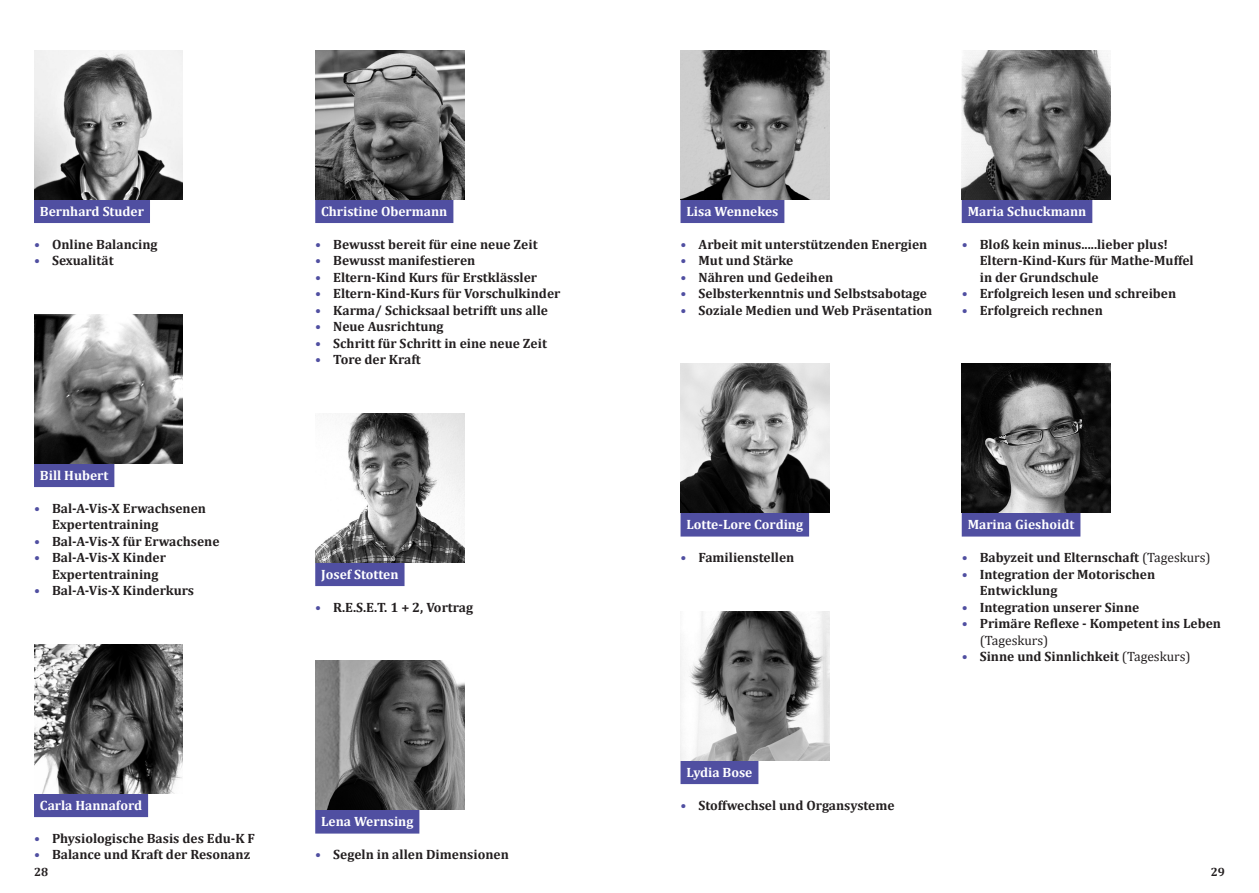
<style>
.page{position:relative;width:1259px;height:893px;background:#fff}
.page>*{position:absolute;margin:0;border:0;box-sizing:border-box;transform-origin:0 0}
.t1{font:700 13.5px/16.5px "Cambria";color:#231f20}
.t2{font:700 13.5px "Cambria";color:#fff}
.t3{font:700 12px "Cambria";color:#231f20}
.s1{font-weight:400;color:#504fa1}
.s2{font-weight:400}
</style>
<div class="page">
<div style="left:34px;top:199px;width:116px;height:24px;background:#504fa1"></div>
<div style="left:34px;top:463px;width:80px;height:24px;background:#504fa1"></div>
<div style="left:34px;top:793px;width:114px;height:24px;background:#504fa1"></div>
<img style="left:34px;top:50px;width:149px;height:149px">
<img style="left:34px;top:314px;width:149px;height:149px">
<img style="left:34px;top:644px;width:149px;height:149px">
<div style="left:315px;top:199px;width:138px;height:24px;background:#504fa1"></div>
<div style="left:315px;top:562px;width:89px;height:24px;background:#504fa1"></div>
<div style="left:315px;top:810px;width:104px;height:24px;background:#504fa1"></div>
<img style="left:315px;top:50px;width:149px;height:149px">
<img style="left:315px;top:413px;width:149px;height:149px">
<img style="left:315px;top:661px;width:149px;height:149px">
<div style="left:680px;top:199px;width:104px;height:24px;background:#504fa1"></div>
<div style="left:680px;top:513px;width:129px;height:24px;background:#504fa1"></div>
<div style="left:680px;top:760px;width:78px;height:24px;background:#504fa1"></div>
<img style="left:680px;top:50px;width:149px;height:149px">
<img style="left:680px;top:364px;width:149px;height:149px">
<img style="left:680px;top:611px;width:149px;height:149px">
<div style="left:961px;top:199px;width:131px;height:24px;background:#504fa1"></div>
<div style="left:961px;top:513px;width:119px;height:24px;background:#504fa1"></div>
<img style="left:961px;top:50px;width:149px;height:149px">
<img style="left:961px;top:364px;width:149px;height:149px">
<p class="t2" style="left:40px;top:201px;width:106px">Bernhard Studer</p>
<p class="t1" style="left:34px;top:235px;width:125px"><span class="s1">•</span> Online Balancing</p>
<p class="t1" style="left:34px;top:252px;width:81px"><span class="s1">•</span> Sexualität</p>
<p class="t2" style="left:40px;top:465px;width:70px">Bill Hubert</p>
<p class="t1" style="left:34px;top:499px;width:173px"><span class="s1">•</span> Bal-A-Vis-X Erwachsenen</p>
<p class="t1" style="left:52px;top:516px;width:108px">Expertentraining</p>
<p class="t1" style="left:34px;top:532px;width:187px"><span class="s1">•</span> Bal-A-Vis-X für Erwachsene</p>
<p class="t1" style="left:34px;top:549px;width:133px"><span class="s1">•</span> Bal-A-Vis-X Kinder</p>
<p class="t1" style="left:52px;top:565px;width:108px">Expertentraining</p>
<p class="t1" style="left:34px;top:582px;width:162px"><span class="s1">•</span> Bal-A-Vis-X Kinderkurs</p>
<p class="t2" style="left:321px;top:201px;width:128px">Christine Obermann</p>
<p class="t1" style="left:315px;top:235px;width:224px"><span class="s1">•</span> Bewusst bereit für eine neue Zeit</p>
<p class="t1" style="left:315px;top:252px;width:162px"><span class="s1">•</span> Bewusst manifestieren</p>
<p class="t1" style="left:315px;top:268px;width:223px"><span class="s1">•</span> Eltern-Kind Kurs für Erstklässler</p>
<p class="t1" style="left:315px;top:285px;width:247px"><span class="s1">•</span> Eltern-Kind-Kurs für Vorschulkinder</p>
<p class="t1" style="left:315px;top:301px;width:234px"><span class="s1">•</span> Karma/ Schicksaal betrifft uns alle</p>
<p class="t1" style="left:315px;top:318px;width:130px"><span class="s1">•</span> Neue Ausrichtung</p>
<p class="t1" style="left:315px;top:334px;width:233px"><span class="s1">•</span> Schritt für Schritt in eine neue Zeit</p>
<p class="t1" style="left:315px;top:351px;width:107px"><span class="s1">•</span> Tore der Kraft</p>
<p class="t2" style="left:321px;top:564px;width:79px">Josef Stotten</p>
<p class="t1" style="left:315px;top:598px;width:159px"><span class="s1">•</span> R.E.S.E.T. 1 + 2, Vortrag</p>
<p class="t2" style="left:40px;top:795px;width:104px">Carla Hannaford</p>
<p class="t1" style="left:34px;top:829px;width:222px"><span class="s1">•</span> Physiologische Basis des Edu-K F</p>
<p class="t1" style="left:34px;top:846px;width:218px"><span class="s1">•</span> Balance und Kraft der Resonanz</p>
<p class="t2" style="left:321px;top:812px;width:94px">Lena Wernsing</p>
<p class="t1" style="left:315px;top:846px;width:195px"><span class="s1">•</span> Segeln in allen Dimensionen</p>
<p class="t2" style="left:686px;top:201px;width:93px">Lisa Wennekes</p>
<p class="t1" style="left:680px;top:235px;width:248px"><span class="s1">•</span> Arbeit mit unterstützenden Energien</p>
<p class="t1" style="left:680px;top:252px;width:114px"><span class="s1">•</span> Mut und Stärke</p>
<p class="t1" style="left:680px;top:268px;width:154px"><span class="s1">•</span> Nähren und Gedeihen</p>
<p class="t1" style="left:680px;top:285px;width:248px"><span class="s1">•</span> Selbsterkenntnis und Selbstsabotage</p>
<p class="t1" style="left:680px;top:301px;width:253px"><span class="s1">•</span> Soziale Medien und Web Präsentation</p>
<p class="t2" style="left:967px;top:201px;width:120px">Maria Schuckmann</p>
<p class="t1" style="left:961px;top:235px;width:208px"><span class="s1">•</span> Bloß kein minus.....lieber plus!</p>
<p class="t1" style="left:979px;top:252px;width:215px">Eltern-Kind-Kurs für Mathe-Muffel</p>
<p class="t1" style="left:979px;top:268px;width:120px">in der Grundschule</p>
<p class="t1" style="left:961px;top:285px;width:216px"><span class="s1">•</span> Erfolgreich lesen und schreiben</p>
<p class="t1" style="left:961px;top:301px;width:143px"><span class="s1">•</span> Erfolgreich rechnen</p>
<p class="t2" style="left:686px;top:515px;width:118px">Lotte-Lore Cording</p>
<p class="t1" style="left:680px;top:549px;width:115px"><span class="s1">•</span> Familienstellen</p>
<p class="t2" style="left:686px;top:762px;width:67px">Lydia Bose</p>
<p class="t1" style="left:680px;top:796px;width:216px"><span class="s1">•</span> Stoffwechsel und Organsysteme</p>
<p class="t2" style="left:967px;top:515px;width:108px">Marina Gieshoidt</p>
<p class="t1" style="left:961px;top:549px;width:250px"><span class="s1">•</span> Babyzeit und Elternschaft <span class="s2">(Tageskurs)</span></p>
<p class="t1" style="left:961px;top:565px;width:195px"><span class="s1">•</span> Integration der Motorischen</p>
<p class="t1" style="left:979px;top:582px;width:79px">Entwicklung</p>
<p class="t1" style="left:961px;top:598px;width:179px"><span class="s1">•</span> Integration unserer Sinne</p>
<p class="t1" style="left:979px;top:615px;width:243px;text-indent:-18px"><span class="s1">•</span> Primäre Reflexe - Kompetent ins Leben <span class="s2">(Tageskurs)</span></p>
<p class="t1" style="left:961px;top:648px;width:230px"><span class="s1">•</span> Sinne und Sinnlichkeit <span class="s2">(Tageskurs)</span></p>
<p class="t3" style="left:34px;top:863px;width:16px">28</p>
<p class="t3" style="left:1210px;top:863px;width:16px">29</p>
</div>
